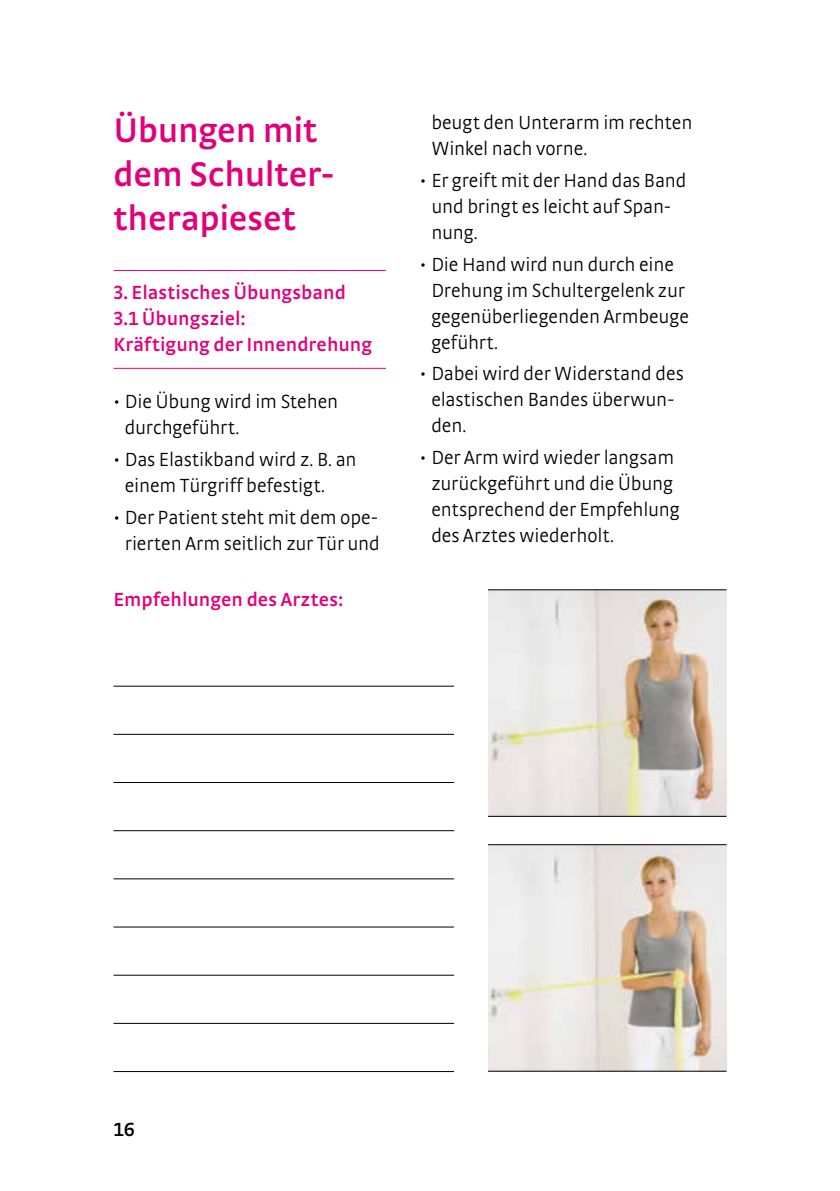
<style>
.page{position:relative;width:840px;height:1191px;background:#fff}
.page>*{position:absolute;margin:0;border:0;box-sizing:border-box;transform-origin:0 0}
.t1{font:600 36px/44px "medi Strada Pro";letter-spacing:-.01em;color:#e2007a}
.t2{font:300 20px/26px "medi Strada Pro";letter-spacing:-.005em;color:#000}
.t3{font:600 20px/26px "medi Strada Pro";color:#e2007a}
.t4{font:600 20px "medi Strada Pro";color:#000}
</style>
<div class="page">
<hr style="left:113px;top:270px;width:273px;height:1px;background:#e2007a">
<hr style="left:113px;top:368px;width:273px;height:1px;background:#e2007a">
<img style="left:488px;top:845px;width:238px;height:225px">
<hr style="left:488px;top:1070px;width:238px;height:1px;background:#000">
<hr style="left:488px;top:844px;width:238px;height:1px;background:#000">
<img style="left:488px;top:590px;width:238px;height:226px">
<hr style="left:488px;top:816px;width:238px;height:1px;background:#000">
<hr style="left:488px;top:589px;width:238px;height:1px;background:#000">
<hr style="left:113px;top:686px;width:341px;height:1px;background:#000">
<hr style="left:113px;top:734px;width:341px;height:1px;background:#000">
<hr style="left:113px;top:782px;width:341px;height:1px;background:#000">
<hr style="left:113px;top:830px;width:341px;height:1px;background:#000">
<hr style="left:113px;top:878px;width:341px;height:1px;background:#000">
<hr style="left:113px;top:926px;width:341px;height:1px;background:#000">
<hr style="left:113px;top:975px;width:341px;height:1px;background:#000">
<hr style="left:113px;top:1023px;width:341px;height:1px;background:#000">
<hr style="left:113px;top:1071px;width:341px;height:1px;background:#000">
<h1 class="t1" style="left:113px;top:107px;width:222px">Übungen mit dem Schulter&shy;therapieset</h1>
<p class="t3" style="left:113px;top:279px;width:260px">3. Elastisches Übungsband<br>3.1 Übungsziel:<br>Kräftigung der Innendrehung</p>
<p class="t2" style="left:125px;top:388px;width:215px;text-indent:-11px">• Die Übung wird im Stehen durchgeführt.</p>
<p class="t2" style="left:125px;top:446px;width:233px;text-indent:-11px">• Das Elastikband wird z. B. an einem Türgriff befestigt.</p>
<p class="t2" style="left:113px;top:504px;width:268px;text-align:center">• Der Patient steht mit dem ope&shy;rierten Arm seitlich zur Tür und</p>
<p class="t3" style="left:113px;top:585px;width:231px">Empfehlungen des Arztes:</p>
<p class="t2" style="left:431px;top:109px;width:262px">beugt den Unterarm im rechten<br>Winkel nach vorne.</p>
<p class="t2" style="left:431px;top:167px;width:257px;text-indent:-11px">• Er greift mit der Hand das Band und bringt es leicht auf Span&shy;nung.</p>
<p class="t2" style="left:431px;top:251px;width:259px;text-indent:-11px">• Die Hand wird nun durch eine<br>Drehung im Schultergelenk zur gegenüberliegenden Armbeuge geführt.</p>
<p class="t2" style="left:431px;top:360px;width:254px;text-indent:-11px">• Dabei wird der Widerstand des elastischen Bandes überwun&shy;den.</p>
<p class="t2" style="left:431px;top:444px;width:250px;text-indent:-11px">• Der Arm wird wieder langsam zurückgeführt und die Übung entsprechend der Empfehlung des Arztes wiederholt.</p>
<p class="t4" style="left:113px;top:1116px;width:23px">16</p>
</div>
